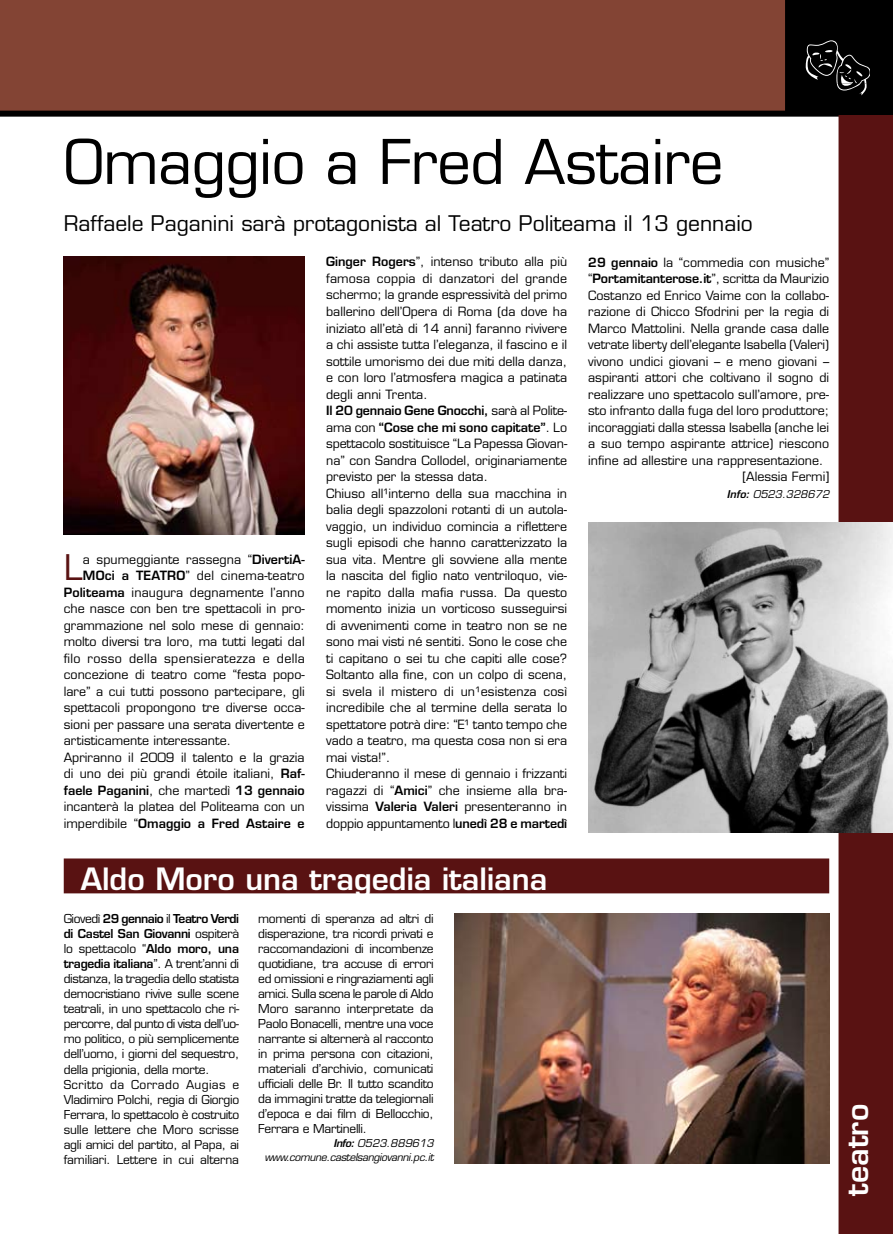
<style>
.page{position:relative;width:893px;height:1234px;background:#fff}
.page>*{position:absolute;margin:0;border:0;box-sizing:border-box;transform-origin:0 0}
.t1{font:60px "Eurostile";letter-spacing:-.01em;color:#000}
.t2{font:34.5px "Eurostile";color:#591212}
.t3{font:600 30px "Eurostile";color:#fff}
.t4{font:21px "Eurostile";color:#000}
.t5{font:12.45px/16.5px "Eurostile";color:#000}
.t6{font:600 12.45px "Eurostile";color:#000}
.t7{font:12.45px "Eurostile";letter-spacing:.025em;color:#000}
.t8{font:12px/15px "Eurostile";letter-spacing:-.025em;color:#000}
.t9{font:italic 10.5px/13.5px "Eurostile";letter-spacing:-.025em;color:#000;text-align:right}
.t10{font:italic 10.5px "Eurostile";color:#000}
.s1{font-weight:600}
.s2{font-weight:400}
</style>
<div class="page">
<div style="left:0;top:0;width:785px;height:111px;background:#834434"></div>
<div style="left:0;top:111px;width:893px;height:6px;background:#000"></div>
<svg style="left:838px;top:115px;width:55px;height:1118px;background:#6a2b2b"></svg>
<div style="left:785px;top:0;width:6px;height:115px;background:#000"></div>
<svg style="left:791px;top:0;width:102px;height:111px;background:#0a0a0a"></svg>
<img style="left:455px;top:913px;width:374px;height:250px">
<div style="left:64px;top:858px;width:765px;height:35px;background:#591212"></div>
<img style="left:588px;top:522px;width:305px;height:310px">
<img style="left:64px;top:256px;width:241px;height:278px">
<h1 class="t1" style="left:64px;top:126px;width:661px">Omaggio a Fred Astaire</h1>
<h3 class="t4" style="left:64px;top:210px;width:691px">Raffaele Paganini sarà protagonista al Teatro Politeama il 13 gennaio</h3>
<h2 class="t2" style="left:64px;top:546px;width:21px">L</h2>
<p class="t5" style="left:83px;top:551px;width:223px">a spumeggiante rassegna “<span class="s1">DivertiA-</span></p>
<p class="t5" style="left:83px;top:567px;width:223px"><span class="s1">MOci a TEATRO</span>” del cinema-teatro</p>
<p class="t5" style="left:64px;top:584px;width:242px"><span class="s1">Politeama</span> inaugura degnamente l’anno</p>
<p class="t5" style="left:64px;top:600px;width:242px">che nasce con ben tre spettacoli in pro-</p>
<p class="t5" style="left:64px;top:617px;width:242px">grammazione nel solo mese di gennaio:</p>
<p class="t5" style="left:64px;top:633px;width:242px">molto diversi tra loro, ma tutti legati dal</p>
<p class="t7" style="left:64px;top:650px;width:243px">filo rosso della spensieratezza e della</p>
<p class="t5" style="left:64px;top:666px;width:243px">concezione di teatro come “festa popo-</p>
<p class="t5" style="left:64px;top:683px;width:242px">lare” a cui tutti possono partecipare, gli</p>
<p class="t5" style="left:64px;top:699px;width:242px">spettacoli propongono tre diverse occa-</p>
<p class="t5" style="left:64px;top:716px;width:242px">sioni per passare una serata divertente e</p>
<p class="t5" style="left:64px;top:732px;width:169px">artisticamente interessante.</p>
<p class="t5" style="left:64px;top:749px;width:242px">Apriranno il 2009 il talento e la grazia</p>
<p class="t5" style="left:64px;top:765px;width:242px">di uno dei più grandi étoile italiani, <span class="s1">Raf-</span></p>
<p class="t6" style="left:64px;top:782px;width:242px">faele Paganini<span class="s2">, che martedì</span> 13 gennaio</p>
<p class="t5" style="left:64px;top:798px;width:242px">incanterà la platea del Politeama con un</p>
<p class="t6" style="left:64px;top:815px;width:242px"><span class="s2">imperdibile “</span>Omaggio a Fred Astaire e</p>
<p class="t5" style="left:326px;top:254px;width:243px"><span class="s1">Ginger Rogers</span>”, intenso tributo alla più famosa coppia di danzatori del grande schermo; la grande espressività del primo ballerino dell’Opera di Roma (da dove ha iniziato all’età di 14 anni) faranno rivivere a chi assiste tutta l’eleganza, il fascino e il sottile umorismo dei due miti della danza, e con loro l’atmosfera magica a patinata degli anni Trenta.<br><span class="s1">Il 20 gennaio Gene Gnocchi,</span> sarà al Polite&shy;ama con <span class="s1">“Cose che mi sono capitate”</span>. Lo spettacolo sostituisce “La Papessa Giovan&shy;na” con Sandra Collodel, originariamente previsto per la stessa data.<br>Chiuso all¹interno della sua macchina in balia degli spazzoloni rotanti di un autola&shy;vaggio, un individuo comincia a riflettere sugli episodi che hanno caratterizzato la sua vita. Mentre gli sovviene alla mente la nascita del figlio nato ventriloquo, vie&shy;ne rapito dalla mafia russa. Da questo momento inizia un vorticoso susseguirsi di avvenimenti come in teatro non se ne sono mai visti né sentiti. Sono le cose che ti capitano o sei tu che capiti alle cose?<br>Soltanto alla fine, con un colpo di scena, si svela il mistero di un¹esistenza così incredibile che al termine della serata lo spettatore potrà dire: “E¹ tanto tempo che vado a teatro, ma questa cosa non si era mai vista!”.<br>Chiuderanno il mese di gennaio i frizzanti ragazzi di “<span class="s1">Amici</span>” che insieme alla bra&shy;vissima <span class="s1">Valeria Valeri</span> presenteranno in doppio appuntamento l<span class="s1">unedì 28 e martedì</span></p>
<p class="t5" style="left:588px;top:254px;width:243px"><span class="s1">29 gennaio</span> la “commedia con musiche”</p>
<p class="t5" style="left:588px;top:270px;width:242px">“<span class="s1">Portamitanterose.it</span>”, scritta da Maurizio</p>
<p class="t5" style="left:588px;top:287px;width:242px">Costanzo ed Enrico Vaime con la collabo-</p>
<p class="t5" style="left:588px;top:303px;width:242px">razione di Chicco Sfodrini per la regia di</p>
<p class="t5" style="left:588px;top:320px;width:243px">Marco Mattolini. Nella grande casa dalle</p>
<p class="t5" style="left:588px;top:336px;width:242px">vetrate liberty dell’elegante Isabella (Valeri)</p>
<p class="t5" style="left:588px;top:353px;width:243px">vivono undici giovani – e meno giovani –</p>
<p class="t5" style="left:588px;top:369px;width:243px">aspiranti attori che coltivano il sogno di</p>
<p class="t5" style="left:588px;top:386px;width:242px">realizzare uno spettacolo sull’amore, pre-</p>
<p class="t5" style="left:588px;top:402px;width:243px">sto infranto dalla fuga del loro produttore;</p>
<p class="t5" style="left:588px;top:419px;width:242px">incoraggiati dalla stessa Isabella (anche lei</p>
<p class="t5" style="left:588px;top:435px;width:242px">a suo tempo aspirante attrice) riescono</p>
<p class="t5" style="left:588px;top:452px;width:237px">infine ad allestire una rappresentazione.</p>
<p class="t5" style="left:742px;top:468px;width:88px">[Alessia Fermi]</p>
<p class="t10" style="left:727px;top:487px;width:104px"><span class="s1">Info:</span> 0523.328672</p>
<h3 class="t3" style="left:81px;top:860px;width:468px">Aldo Moro una tragedia italiana</h3>
<p class="t8" style="left:64px;top:911px;width:177px">Giovedì <span class="s1">29 gennaio</span> il <span class="s1">Teatro Verdi di Castel San Giovanni</span> ospiterà lo spettacolo “<span class="s1">Aldo moro, una tragedia italiana</span>”. A trent’anni di distanza, la tragedia dello statista democristiano rivive sulle scene teatrali, in uno spettacolo che ri&shy;percorre, dal punto di vista dell’uo&shy;mo politico, o più semplicemente dell’uomo, i giorni del sequestro, della prigionia, della morte.<br>Scritto da Corrado Augias e Vladimiro Polchi, regia di Giorgio Ferrara, lo spettacolo è costruito sulle lettere che Moro scrisse agli amici del partito, al Papa, ai familiari. Lettere in cui alterna</p>
<p class="t8" style="left:258px;top:911px;width:177px;text-align:justify">momenti di speranza ad altri di disperazione, tra ricordi privati e raccomandazioni di incombenze quotidiane, tra accuse di errori ed omissioni e ringraziamenti agli amici. Sulla scena le parole di Aldo Moro saranno interpretate da Paolo Bonacelli, mentre una voce narrante si alternerà al racconto in prima persona con citazioni, materiali d’archivio, comunicati ufficiali delle Br. Il tutto scandito da immagini tratte da telegiornali d’epoca e dai film di Bellocchio, Ferrara e Martinelli.</p>
<p class="t9" style="left:264px;top:1136px;width:171px"><span class="s1">Info:</span> 0523.889613 www.comune.castelsangiovanni.pc.it</p>
<h3 class="t3" style="left:838px;top:1195px;width:94px;rotate:-90deg">teatro</h3>
</div>
